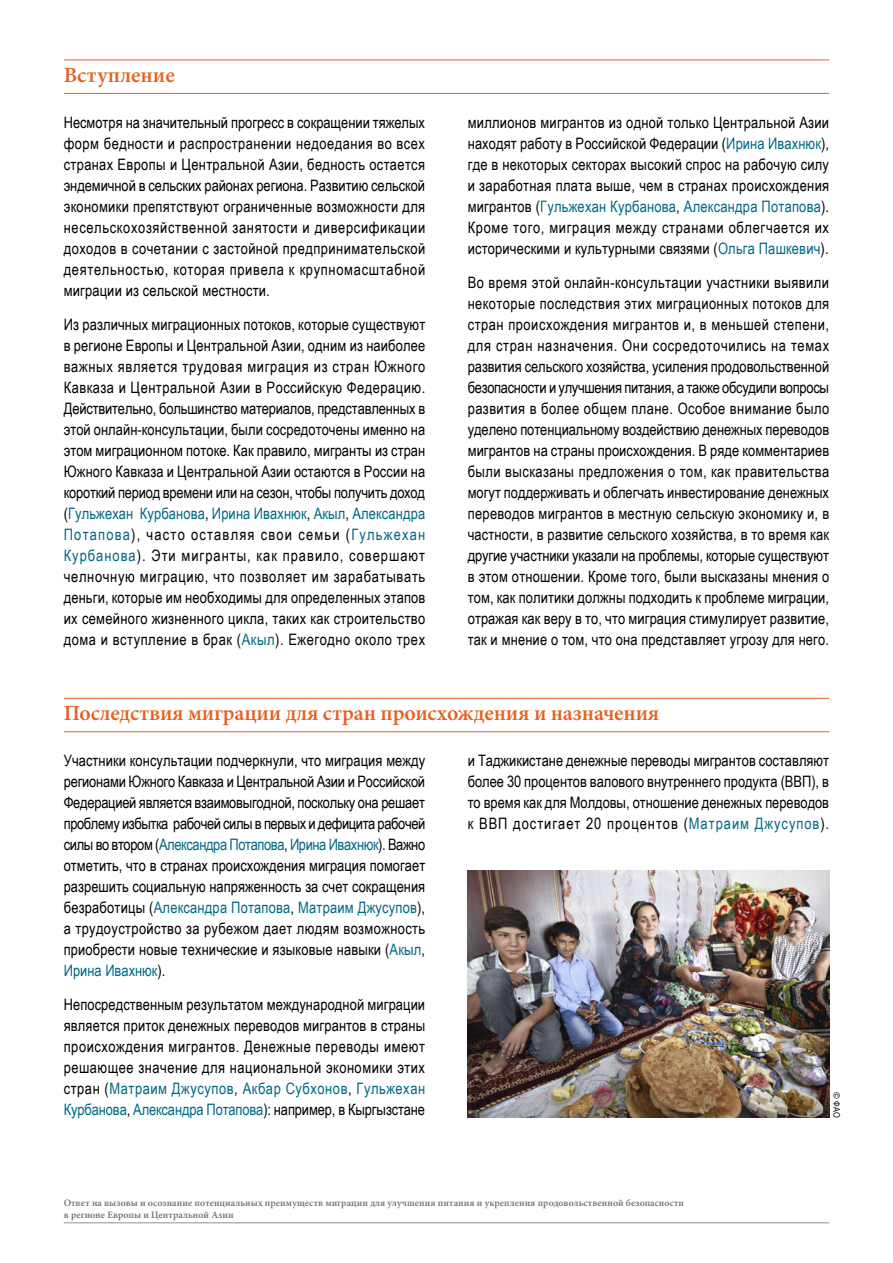
<style>
.page{position:relative;width:893px;height:1263px;background:#fff}
.page>*{position:absolute;margin:0;border:0;box-sizing:border-box;transform-origin:0 0}
.TITLE_H1_RU{font:600 21.75px "Minion Pro";letter-spacing:-.01em;color:#e56020}
.TEXT_RU{font:15.75px/21px "Arial Narrow";letter-spacing:.01em;color:#000;text-align:justify}
.t1{font:600 9.75px/12px "Minion Pro";letter-spacing:.005em;color:#6d6e71}
.t2{font:9px "Arial Narrow";color:#000}
.s1{color:#006885}
.s2{font-family:"Rotis Sans Serif";font-size:13.5px}
</style>
<div class="page">
<hr style="left:64px;top:1222px;width:765px;height:1px;background:#939598">
<hr style="left:64px;top:60px;width:765px;height:1px;background:#e56020">
<hr style="left:64px;top:93px;width:765px;height:1px;background:#e56020">
<hr style="left:64px;top:698px;width:765px;height:1px;background:#e56020">
<hr style="left:64px;top:731px;width:765px;height:1px;background:#e56020">
<img style="left:468px;top:871px;width:361px;height:246px">
<p class="TITLE_H1_RU" style="left:64px;top:60px;width:112px">Вступление</p>
<p class="TEXT_RU" style="left:64px;top:111px;width:363px">Несмотря на значительный прогресс в сокращении тяжелых форм бедности и распространении недоедания во всех странах Европы и Центральной Азии, бедность остается эндемичной в сельских районах региона. Развитию сельской экономики препятствуют ограниченные возможности для несельскохозяйственной занятости и диверсификации доходов в сочетании с застойной предпринимательской деятельностью, которая привела к крупномасштабной миграции из сельской местности.</p>
<p class="TEXT_RU" style="left:64px;top:313px;width:363px">Из различных миграционных потоков, которые существуют в регионе Европы и Центральной Азии, одним из наиболее важных является трудовая миграция из стран Южного Кавказа и Центральной Азии в Российскую Федерацию.<br>Действительно, большинство материалов, представленных в этой онлайн-консультации, были сосредоточены именно на этом миграционном потоке. Как правило, мигранты из стран Южного Кавказа и Центральной Азии остаются в России на короткий период времени или на сезон, чтобы получить доход (<span class="s1">Гульжехан Курбанова</span>, <span class="s1">Ирина Ивахнюк</span>, <span class="s1">Акыл</span>, <span class="s1">Александра Потапова</span>), часто оставляя свои семьи (<span class="s1">Гульжехан Курбанова</span>). Эти мигранты, как правило, совершают челночную миграцию, что позволяет им зарабатывать деньги, которые им необходимы для определенных этапов их семейного жизненного цикла, таких как строительство дома и вступление в брак (<span class="s1">Акыл</span>). Ежегодно около трех</p>
<p class="TEXT_RU" style="left:468px;top:111px;width:363px">миллионов мигрантов из одной только Центральной Азии находят работу в Российской Федерации (<span class="s1">Ирина Ивахнюк</span>), где в некоторых секторах высокий спрос на рабочую силу и заработная плата выше, чем в странах происхождения мигрантов (<span class="s1">Гульжехан Курбанова</span>, <span class="s1">Александра Потапова</span>).<br>Кроме того, миграция между странами облегчается их историческими и культурными связями (<span class="s1">Ольга Пашкевич</span>).</p>
<p class="TEXT_RU" style="left:468px;top:271px;width:363px">Во время этой онлайн-консультации участники выявили некоторые последствия этих миграционных потоков для стран происхождения мигрантов и, в меньшей степени, для стран назначения. Они сосредоточились на темах развития сельского хозяйства, усиления продовольственной безопасности и улучшения питания, а также обсудили вопросы развития в более общем плане. Особое внимание было уделено потенциальному воздействию денежных переводов мигрантов на страны происхождения. В ряде комментариев были высказаны предложения о том, как правительства могут поддерживать и облегчать инвестирование денежных переводов мигрантов в местную сельскую экономику и, в частности, в развитие сельского хозяйства, в то время как другие участники указали на проблемы, которые существуют в этом отношении. Кроме того, были высказаны мнения о том, как политики должны подходить к проблеме миграции, отражая как веру в то, что миграция стимулирует развитие, так и мнение о том, что она представляет угрозу для него.</p>
<p class="TITLE_H1_RU" style="left:64px;top:698px;width:597px">Последствия миграции для стран происхождения и назначения</p>
<p class="TEXT_RU" style="left:64px;top:750px;width:363px">Участники консультации подчеркнули, что миграция между регионами Южного Кавказа и Центральной Азии и Российской Федерацией является взаимовыгодной, поскольку она решает проблему избытка рабочей силы в первых и дефицита рабочей силы во втором (<span class="s1">Александра Потапова</span>, <span class="s1">Ирина Ивахнюк</span>). Важно отметить, что в странах происхождения миграция помогает разрешить социальную напряженность за счет сокращения безработицы (<span class="s1">Александра Потапова</span>, <span class="s1">Матраим Джусупов</span>), а трудоустройство за рубежом дает людям возможность приобрести новые технические и языковые навыки (<span class="s1">Акыл</span>, <span class="s1">Ирина Ивахнюк</span>).</p>
<p class="TEXT_RU" style="left:64px;top:993px;width:363px">Непосредственным результатом международной миграции является приток денежных переводов мигрантов в страны происхождения мигрантов. Денежные переводы имеют решающее значение для национальной экономики этих стран (<span class="s1">Матраим Джусупов</span>, <span class="s1">Акбар Субхонов</span>, <span class="s1">Гульжехан Курбанова</span>, <span class="s1">Александра Потапова</span>): например, в Кыргызстане</p>
<p class="TEXT_RU" style="left:468px;top:750px;width:363px">и Таджикистане денежные переводы мигрантов составляют более 30 процентов валового внутреннего продукта (ВВП), в то время как для Молдовы, отношение денежных переводов к ВВП достигает 20 процентов (<span class="s1">Матраим Джусупов</span>).</p>
<p class="t2" style="left:843px;top:1092px;width:27px;rotate:90deg"><span class="s2">©</span> ФАО</p>
<p class="t1" style="left:64px;top:1197px;width:622px">Ответ на вызовы и осознание потенциальных преимуществ миграции для улучшения питания и укрепления продовольственной безопасности в регионе Европы и Центральной Азии</p>
</div>
